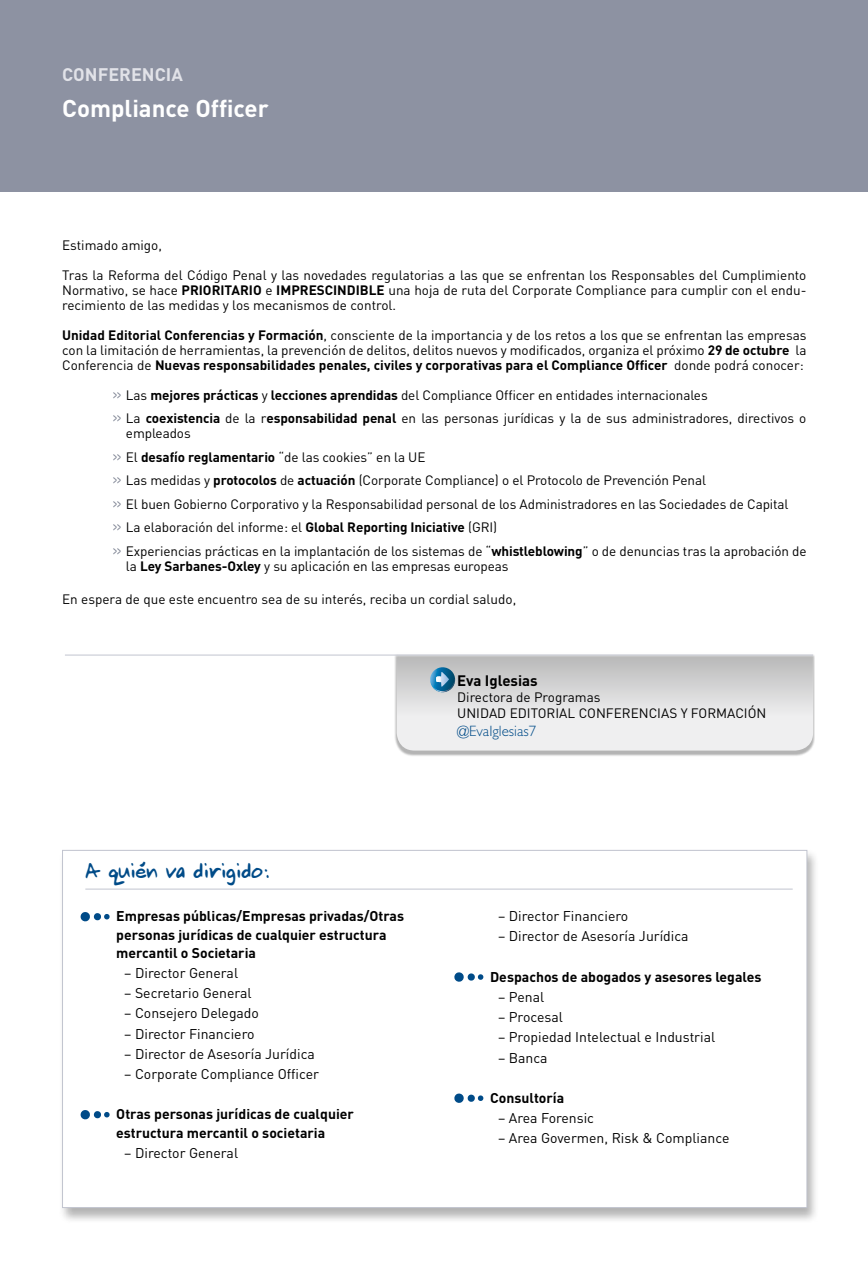
<style>
.page{position:relative;width:868px;height:1262px;background:#fff}
.page>*{position:absolute;margin:0;border:0;box-sizing:border-box;transform-origin:0 0}
.t1{font:700 24px "DIN";color:#fff}
.t2{font:22.35px "Rays Hand";color:#004b88}
.t3{font:700 18px "DIN";color:#e1e2e8}
.t4{font:300 15px "Gill Sans";color:#004b88}
.t5{font:700 15px "DIN";color:#000}
.t6{font:13.95px "DIN";color:#000}
.t7{font:700 13.95px/18.1px "DIN";color:#000}
.t8{font:13.5px/23.5px "DIN";letter-spacing:-.005em;color:#000}
.s1{font-weight:700}
.s2{font-family:"Gill Sans";color:#7b8191}
</style>
<div class="page">
<div style="left:0;top:0;width:868px;height:192px;background:#8d92a2"></div>
<div style="left:58px;top:849px;width:761px;height:374px;background:#000;opacity:.3"></div>
<div style="left:62px;top:849px;width:745px;height:358px;background:#fff;border:1px solid #c1c4cf"></div>
<svg style="left:80px;top:912px;width:30px;height:9px"></svg>
<svg style="left:80px;top:1110px;width:30px;height:9px"></svg>
<svg style="left:454px;top:972px;width:30px;height:10px"></svg>
<svg style="left:454px;top:1093px;width:30px;height:10px"></svg>
<hr style="left:85px;top:888px;width:707px;height:1px;background:#c1c4cf">
<div style="left:395px;top:653px;width:420px;height:103px;background:#000;opacity:.3"></div>
<hr style="left:65px;top:654px;width:748px;height:1px;background:#c1c4cf">
<svg style="left:397px;top:653px;width:416px;height:97px"></svg>
<h3 class="t3" style="left:62px;top:62px;width:122px">CONFERENCIA</h3>
<h1 class="t1" style="left:62px;top:92px;width:208px">Compliance Officer</h1>
<p class="t8" style="left:62px;top:233px;width:101px">Estimado amigo,</p>
<p class="t8" style="left:62px;top:267px;width:746px;line-height:15px;text-align:justify">Tras la Reforma del Código Penal y las novedades regulatorias a las que se enfrentan los Responsables del Cumplimiento Normativo, se hace <span class="s1">PRIORITARIO</span> e <span class="s1">IMPRESCINDIBLE</span> una hoja de ruta del Corporate Compliance para cumplir con el endu&shy;recimiento de las medidas y los mecanismos de control.</p>
<p class="t8" style="left:62px;top:327px;width:746px;line-height:15px;text-align:justify"><span class="s1">Unidad Editorial Conferencias y Formación</span>, consciente de la importancia y de los retos a los que se enfrentan las empresas con la limitación de herramientas, la prevención de delitos, delitos nuevos y modificados, organiza el próximo <span class="s1">29 de octubre</span> la Conferencia de <span class="s1">Nuevas responsabilidades penales, civiles y corporativas para el Compliance Officer</span> donde podrá conocer:</p>
<p class="t8" style="left:113px;top:383px;width:695px"><span class="s2">&gt;&gt;</span> Las <span class="s1">mejores prácticas</span> y <span class="s1">lecciones aprendidas</span> del Compliance Officer en entidades internacionales<br><span class="s2">&gt;&gt;</span> La <span class="s1">coexistencia</span> de la r<span class="s1">esponsabilidad penal</span> en las personas jurídicas y la de sus administradores, directivos o</p>
<p class="t8" style="left:113px;top:421px;width:695px;text-indent:13px">empleados<br><span class="s2">&gt;&gt;</span> El <span class="s1">desafío reglamentario</span> “de las cookies” en la UE<br><span class="s2">&gt;&gt;</span> Las medidas y <span class="s1">protocolos</span> de <span class="s1">actuación</span> (Corporate Compliance) o el Protocolo de Prevención Penal<br><span class="s2">&gt;&gt;</span> El buen Gobierno Corporativo y la Responsabilidad personal de los Administradores en las Sociedades de Capital<br><span class="s2">&gt;&gt;</span> La elaboración del informe: el <span class="s1">Global Reporting Iniciative</span> (GRI)<br><span class="s2">&gt;&gt;</span> Experiencias prácticas en la implantación de los sistemas de “<span class="s1">whistleblowing</span>” o de denuncias tras la aprobación de</p>
<p class="t8" style="left:126px;top:554px;width:384px">la <span class="s1">Ley Sarbanes-Oxley</span> y su aplicación en las empresas europeas</p>
<p class="t8" style="left:62px;top:587px;width:455px">En espera de que este encuentro sea de su interés, reciba un cordial saludo,</p>
<h2 class="t2" style="left:84px;top:853px;width:187px">A quién va dirigido:</h2>
<p class="t7" style="left:116px;top:906px;width:289px">Empresas públicas/Empresas privadas/Otras personas jurídicas de cualquier estructura mercantil o Societaria</p>
<p class="t6" style="left:124px;top:964px;width:115px">– Director General</p>
<p class="t6" style="left:124px;top:984px;width:129px">– Secretario General</p>
<p class="t6" style="left:124px;top:1004px;width:136px">– Consejero Delegado</p>
<p class="t6" style="left:124px;top:1024px;width:132px">– Director Financiero</p>
<p class="t6" style="left:124px;top:1044px;width:192px">– Director de Asesoría Jurídica</p>
<p class="t6" style="left:124px;top:1065px;width:196px">– Corporate Compliance Officer</p>
<p class="t7" style="left:116px;top:1104px;width:239px">Otras personas jurídicas de cualquier estructura mercantil o societaria</p>
<p class="t6" style="left:124px;top:1143px;width:115px">– Director General</p>
<p class="t5" style="left:457px;top:670px;width:82px">Eva Iglesias</p>
<p class="t8" style="left:457px;top:688px;width:311px;line-height:16.2px">Directora de Programas<br>UNIDAD EDITORIAL CONFERENCIAS Y FORMACIÓN</p>
<p class="t4" style="left:457px;top:722px;width:81px">@EvaIglesias7</p>
<p class="t6" style="left:498px;top:907px;width:132px">– Director Financiero</p>
<p class="t6" style="left:498px;top:927px;width:192px">– Director de Asesoría Jurídica</p>
<p class="t7" style="left:490px;top:966px;width:273px">Despachos de abogados y asesores legales</p>
<p class="t6" style="left:498px;top:988px;width:48px">– Penal</p>
<p class="t6" style="left:498px;top:1008px;width:66px">– Procesal</p>
<p class="t6" style="left:498px;top:1028px;width:219px">– Propiedad Intelectual e Industrial</p>
<p class="t6" style="left:498px;top:1048px;width:51px">– Banca</p>
<p class="t7" style="left:490px;top:1087px;width:76px">Consultoría</p>
<p class="t6" style="left:498px;top:1109px;width:98px">– Area Forensic</p>
<p class="t6" style="left:498px;top:1129px;width:233px">– Area Govermen, Risk &amp; Compliance</p>
</div>
